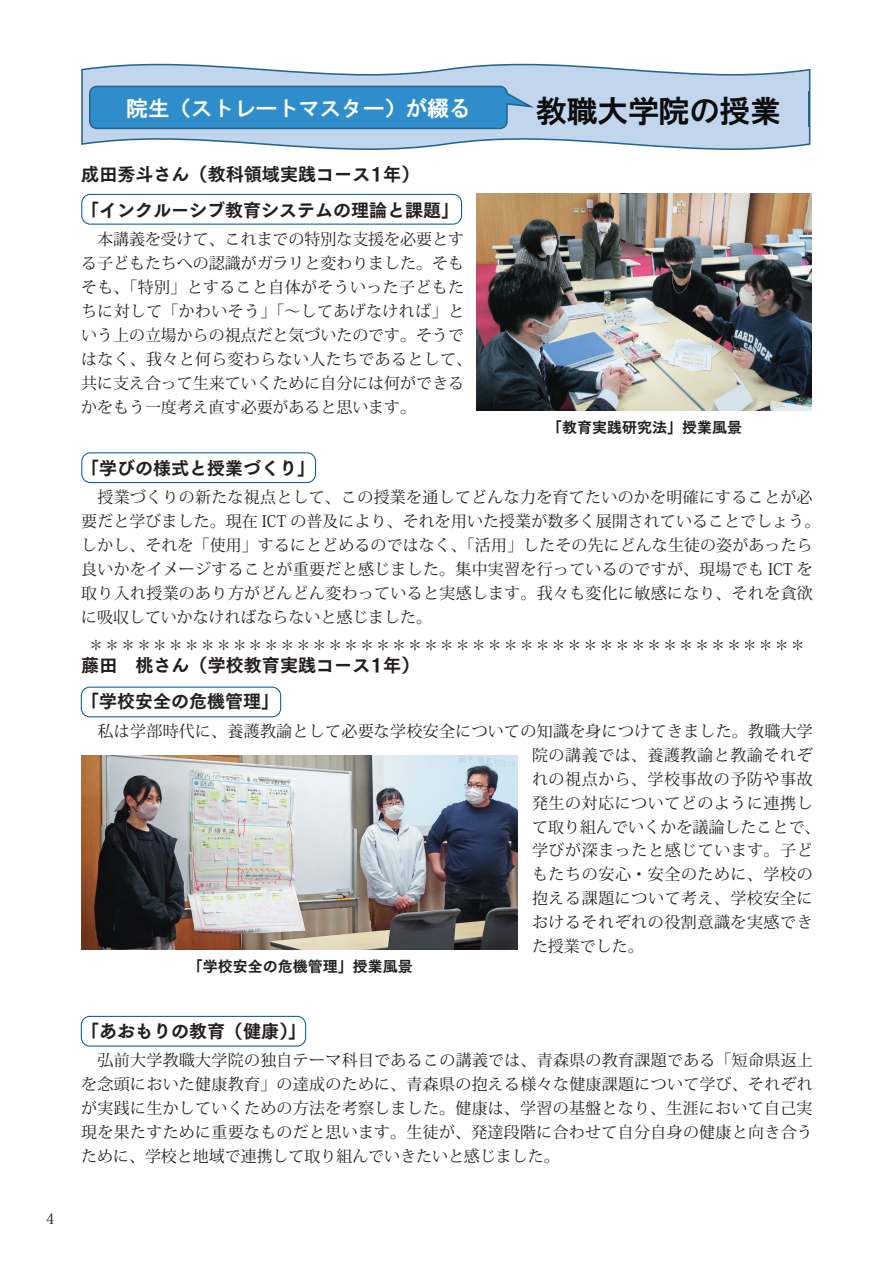
<style>
.page{position:relative;width:893px;height:1263px;background:#fff}
.page>*{position:absolute;margin:0;border:0;box-sizing:border-box;transform-origin:0 0}
.t1{font:30.75px "HGP Gothic E";color:#0c0d0e}
.t2{font:21.6px "HGS Gothic E";color:#fff}
.t3{font:18px/36.2px "Tsuku Go Pro E";color:#231f20}
.t4{font:15.9px/23.9px "Koz Min Pro";letter-spacing:.02em;color:#231f20}
.t5{font:15.9px/23.9px "Koz Min Pro";color:#231f20}
.t6{font:15.9px/23.9px "Koz Min Pro";letter-spacing:.04em;color:#231f20}
.t7{font:15px "Tsuku Go Pro E";color:#231f20}
.t8{font:14.4px "Koz Min Pro";color:#231f20}
</style>
<div class="page">
<svg style="left:81px;top:64px;width:729px;height:86px;fill:#c1d6ed"></svg>
<div style="left:534px;top:91px;width:275px;height:36px;background:#c1d6ed"></div>
<img style="left:809px;top:91px;width:1px;height:36px">
<svg style="left:89px;top:86px;width:445px;height:43px;background:#348ec7"></svg>
<img style="left:477px;top:194px;width:335px;height:217px">
<img style="left:81px;top:755px;width:437px;height:195px">
<div style="left:81px;top:194px;width:381px;height:31px;border:1px solid #075bab;border-radius:9px"></div>
<div style="left:81px;top:452px;width:235px;height:31px;border:1px solid #075bab;border-radius:9px"></div>
<div style="left:81px;top:687px;width:200px;height:30px;border:1px solid #075bab;border-radius:9px"></div>
<div style="left:81px;top:1016px;width:225px;height:30px;border:1px solid #075bab;border-radius:9px"></div>
<p class="t8" style="left:46px;top:1209px;width:10px">4</p>
<h2 class="t2" style="left:127px;top:98px;width:345px">院生（ストレートマスター）が綴る</h2>
<h1 class="t1" style="left:536px;top:95px;width:246px">教職大学院の授業</h1>
<p class="t3" style="left:81px;top:154px;width:380px">成田秀斗さん（教科領域実践コース1年）　<br>「インクルーシブ教育システムの理論と課題」</p>
<p class="t5" style="left:81px;top:227px;width:392px">　本講義を受けて、これまでの特別な支援を必要とする子どもたちへの認識がガラリと変わりました。そもそも、「特別」とすること自体がそういった子どもたちに対して「かわいそう」「～してあげなければ」という上の立場からの視点だと気づいたのです。そうではなく、我々と何ら変わらない人たちであるとして、共に支え合って生来ていくために自分には何ができるかをもう一度考え直す必要があると思います。</p>
<p class="t7" style="left:547px;top:414px;width:196px">「教育実践研究法」授業風景</p>
<p class="t3" style="left:81px;top:448px;width:235px">「学びの様式と授業づくり」</p>
<p class="t4" style="left:81px;top:485px;width:741px">　授業づくりの新たな視点として、この授業を通してどんな力を育てたいのかを明確にすることが必要だと学びました。現在 ICT の普及により、それを用いた授業が数多く展開されていることでしょう。しかし、それを「使用」するにとどめるのではなく、「活用」したその先にどんな生徒の姿があったら良いかをイメージすることが重要だと感じました。集中実習を行っているのですが、現場でも ICT を取り入れ授業のあり方がどんどん変わっていると実感します。我々も変化に敏感になり、それを貪欲に吸収していかなければならないと感じました。</p>
<p class="t4" style="left:88px;top:632px;width:719px">＊＊＊＊＊＊＊＊＊＊＊＊＊＊＊＊＊＊＊＊＊＊＊＊＊＊＊＊＊＊＊＊＊＊＊＊＊＊＊＊＊＊＊＊＊</p>
<p class="t3" style="left:81px;top:645px;width:348px">藤田　桃さん（学校教育実践コース1年）　「学校安全の危機管理」</p>
<p class="t6" style="left:532px;top:718px;width:290px;text-indent:-451px">　私は学部時代に、養護教諭として必要な学校安全についての知識を身につけてきました。教職大学院の講義では、養護教諭と教諭それぞれの視点から、学校事故の予防や事故発生の対応についてどのように連携して取り組んでいくかを議論したことで、学びが深まったと感じています。子どもたちの安心・安全のために、学校の抱える課題について考え、学校安全におけるそれぞれの役割意識を実感できた授業でした。</p>
<p class="t7" style="left:188px;top:952px;width:226px">「学校安全の危機管理」授業風景</p>
<p class="t3" style="left:81px;top:1011px;width:226px">「あおもりの教育（健康）」</p>
<p class="t4" style="left:81px;top:1048px;width:733px;text-align:justify">　弘前大学教職大学院の独自テーマ科目であるこの講義では、青森県の教育課題である「短命県返上を念頭においた健康教育」の達成のために、青森県の抱える様々な健康課題について学び、それぞれが実践に生かしていくための方法を考察しました。健康は、学習の基盤となり、生涯において自己実現を果たすために重要なものだと思います。生徒が、発達段階に合わせて自分自身の健康と向き合うために、学校と地域で連携して取り組んでいきたいと感じました。</p>
</div>
